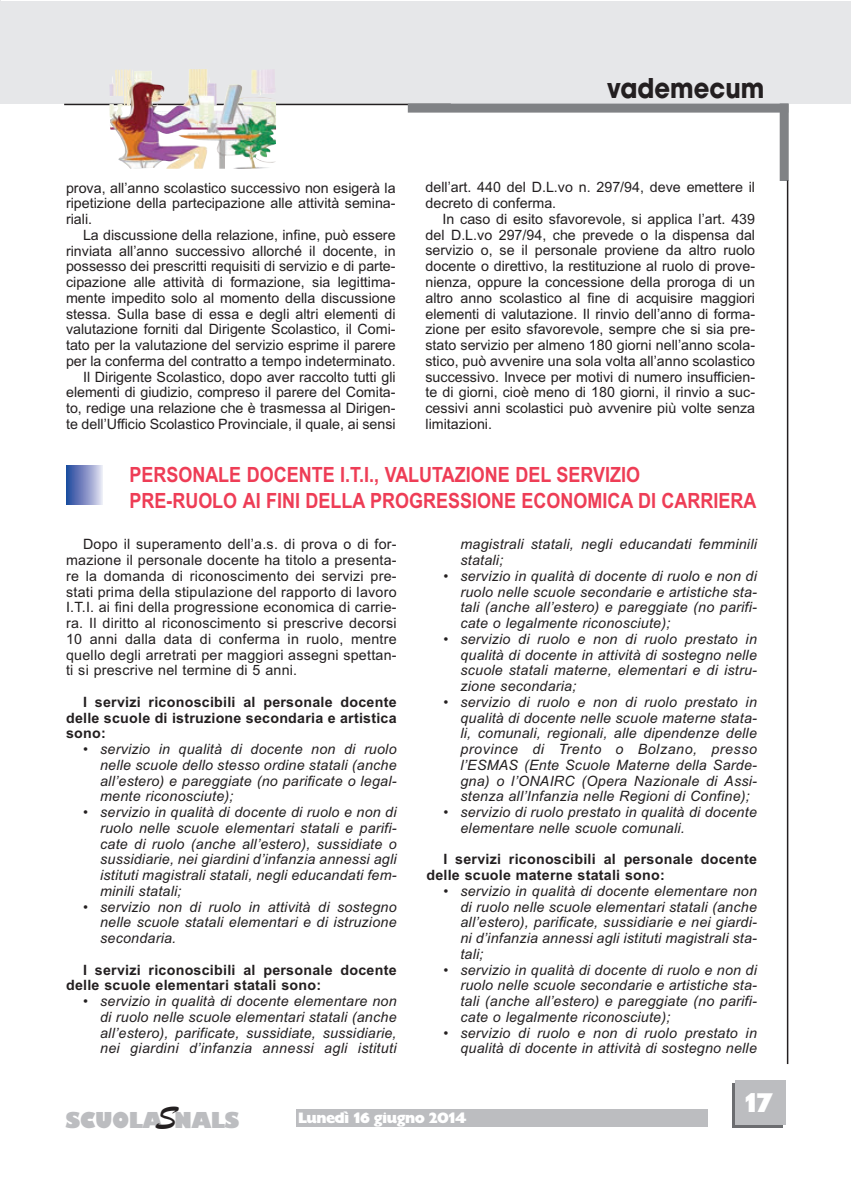
<style>
.page{position:relative;width:851px;height:1191px;background:#fff}
.page>*{position:absolute;margin:0;border:0;box-sizing:border-box;transform-origin:0 0}
.t1{font:34.8px "Brush Script";color:#231f20}
.t2{font:700 27px "Avant Garde";color:#231f20;scale:.9 1}
.t3{font:27px "Gill Sans Extra Bold Display";color:#fff}
.t4{font:800 21.45px "Gill Sans";letter-spacing:-.025em;color:#bcbdc0;scale:.94 1}
.t5{font:700 21px/25.5px "Arial";color:#ee3d56;scale:.86 1}
.t6{font:15px "Gill Sans Extra Bold Display";letter-spacing:-.04em;color:#fff}
.t7{font:14.25px/15.8px "Arial";color:#231f20;text-align:justify}
.t8{font:italic 14.25px/15.8px "Arial";letter-spacing:.015em;color:#231f20;text-align:justify}
.t9{font:700 14.25px/15.8px "Arial";letter-spacing:.015em;color:#231f20}
</style>
<div class="page">
<div style="left:1px;top:1px;width:849px;height:103px;background:#e6e7e9"></div>
<hr style="left:64px;top:104px;width:387px;height:1px;background:#231f20">
<div style="left:296px;top:1109px;width:411px;height:17px;background:#bcbdc0"></div>
<div style="left:408px;top:104px;width:380px;height:9px;background:#808285"></div>
<div style="left:779px;top:103px;width:9px;height:78px;background:#808285"></div>
<div style="left:732px;top:1083px;width:50px;height:45px;background:linear-gradient(to right,#6c6d70,#6c6d70)"></div>
<div style="left:735px;top:1080px;width:50px;height:44px;background:#bcbdc0"></div>
<hr style="left:786px;top:180px;width:2px;height:884px;background:#231f20">
<hr style="left:0;top:1px;width:1px;height:103px;background:#e6e7e9">
<div style="left:66px;top:466px;width:36px;height:38px;background:linear-gradient(to right,#1d429a,#dad7ec)"></div>
<img style="left:109px;top:69px;width:167px;height:100px">
<h2 class="t2" style="left:606px;top:78px;width:176px">vademecum</h2>
<p class="t7" style="left:425px;top:180px;width:331px">dell’art. 440 del D.L.vo n. 297/94, deve emettere il decreto di conferma.</p>
<p class="t7" style="left:425px;top:211px;width:331px;text-indent:17px">In caso di esito sfavorevole, si applica l’art. 439 del D.L.vo 297/94, che prevede o la dispensa dal servizio o, se il personale proviene da altro ruolo docente o direttivo, la restituzione al ruolo di prove&shy;nienza, oppure la concessione della proroga di un altro anno scolastico al fine di acquisire maggiori elementi di valutazione. Il rinvio dell’anno di forma&shy;zione per esito sfavorevole, sempre che si sia pre&shy;stato servizio per almeno 180 giorni nell’anno scola&shy;stico, può avvenire una sola volta all’anno scolastico successivo. Invece per motivi di numero insufficien&shy;te di giorni, cioè meno di 180 giorni, il rinvio a suc&shy;cessivi anni scolastici può avvenire più volte senza limitazioni.</p>
<h3 class="t5" style="left:129px;top:462px;width:730px">PERSONALE DOCENTE I.T.I., VALUTAZIONE DEL SERVIZIO<br>PRE-RUOLO AI FINI DELLA PROGRESSIONE ECONOMICA DI CARRIERA</h3>
<p class="t7" style="left:66px;top:536px;width:332px;text-indent:17px">Dopo il superamento dell’a.s. di prova o di for&shy;mazione il personale docente ha titolo a presenta&shy;re la domanda di riconoscimento dei servizi pre&shy;stati prima della stipulazione del rapporto di lavoro I.T.I. ai fini della progressione economica di carrie&shy;ra. Il diritto al riconoscimento si prescrive decorsi 10 anni dalla data di conferma in ruolo, mentre quello degli arretrati per maggiori assegni spettan&shy;ti si prescrive nel termine di 5 anni.</p>
<p class="t9" style="left:66px;top:694px;width:332px;text-align:justify;text-indent:17px">I servizi riconoscibili al personale docente delle scuole di istruzione secondaria e artistica sono:</p>
<p class="t8" style="left:100px;top:741px;width:298px;text-indent:-17px">• servizio in qualità di docente non di ruolo nelle scuole dello stesso ordine statali (anche all’estero) e pareggiate (no parificate o legal&shy;mente riconosciute);</p>
<p class="t8" style="left:100px;top:804px;width:298px;text-indent:-17px">• servizio in qualità di docente di ruolo e non di ruolo nelle scuole elementari statali e parifi&shy;cate di ruolo (anche all’estero), sussidiate o sussidiarie, nei giardini d’infanzia annessi agli istituti magistrali statali, negli educandati fem&shy;minili statali;</p>
<p class="t8" style="left:100px;top:899px;width:298px;text-indent:-17px">• servizio non di ruolo in attività di sostegno nelle scuole statali elementari e di istruzione secondaria.</p>
<p class="t9" style="left:66px;top:962px;width:332px;text-indent:17px">I servizi riconoscibili al personale docente delle scuole elementari statali sono:</p>
<p class="t8" style="left:100px;top:993px;width:298px;text-indent:-17px">• servizio in qualità di docente elementare non di ruolo nelle scuole elementari statali (anche all’estero), parificate, sussidiate, sussidiarie, nei giardini d’infanzia annessi agli istituti</p>
<p class="t7" style="left:66px;top:180px;width:331px">prova, all’anno scolastico successivo non esigerà la ripetizione della partecipazione alle attività semina&shy;riali.</p>
<p class="t7" style="left:66px;top:227px;width:331px;text-align:right">La discussione della relazione, infine, può essere rinviata all’anno successivo allorché il docente, in possesso dei prescritti requisiti di servizio e di parte&shy;cipazione alle attività di formazione, sia legittima&shy;mente impedito solo al momento della discussione stessa. Sulla base di essa e degli altri elementi di valutazione forniti dal Dirigente Scolastico, il Comi&shy;tato per la valutazione del servizio esprime il parere per la conferma del contratto a tempo indeterminato.<br>Il Dirigente Scolastico, dopo aver raccolto tutti gli elementi di giudizio, compreso il parere del Comita&shy;to, redige una relazione che è trasmessa al Dirigen&shy;te dell’Ufficio Scolastico Provinciale, il quale, ai sensi</p>
<p class="t8" style="left:460px;top:536px;width:298px">magistrali statali, negli educandati femminili statali;</p>
<p class="t8" style="left:460px;top:568px;width:298px;text-indent:-17px">• servizio in qualità di docente di ruolo e non di ruolo nelle scuole secondarie e artistiche sta&shy;tali (anche all’estero) e pareggiate (no parifi&shy;cate o legalmente riconosciute);</p>
<p class="t8" style="left:460px;top:631px;width:298px;text-indent:-17px">• servizio di ruolo e non di ruolo prestato in qualità di docente in attività di sostegno nelle scuole statali materne, elementari e di istru&shy;zione secondaria;</p>
<p class="t8" style="left:460px;top:694px;width:298px;text-indent:-17px">• servizio di ruolo e non di ruolo prestato in qualità di docente nelle scuole materne stata&shy;li, comunali, regionali, alle dipendenze delle province di Trento o Bolzano, presso l’ESMAS (Ente Scuole Materne della Sarde&shy;gna) o l’ONAIRC (Opera Nazionale di Assi&shy;stenza all’Infanzia nelle Regioni di Confine);</p>
<p class="t8" style="left:460px;top:804px;width:298px;text-indent:-17px">• servizio di ruolo prestato in qualità di docente elementare nelle scuole comunali.</p>
<p class="t9" style="left:426px;top:851px;width:332px;text-indent:17px">I servizi riconoscibili al personale docente delle scuole materne statali sono:</p>
<p class="t8" style="left:460px;top:883px;width:298px;text-indent:-17px">• servizio in qualità di docente elementare non di ruolo nelle scuole elementari statali (anche all’estero), parificate, sussidiarie e nei giardi&shy;ni d’infanzia annessi agli istituti magistrali sta&shy;tali;</p>
<p class="t8" style="left:460px;top:961px;width:298px;text-indent:-17px">• servizio in qualità di docente di ruolo e non di ruolo nelle scuole secondarie e artistiche sta&shy;tali (anche all’estero) e pareggiate (no parifi&shy;cate o legalmente riconosciute);</p>
<p class="t8" style="left:443px;top:1024px;width:315px;text-align:right">• servizio di ruolo e non di ruolo prestato in qualità di docente in attività di sostegno nelle</p>
<h1 class="t1" style="left:156px;top:1094px;width:23px">S</h1>
<p class="t6" style="left:298px;top:1112px;width:170px">Lunedì 16 giugno 2014</p>
<h3 class="t4" style="left:65px;top:1108px;width:186px">SCUOLA NALS</h3>
<h2 class="t3" style="left:744px;top:1093px;width:29px">17</h2>
</div>
